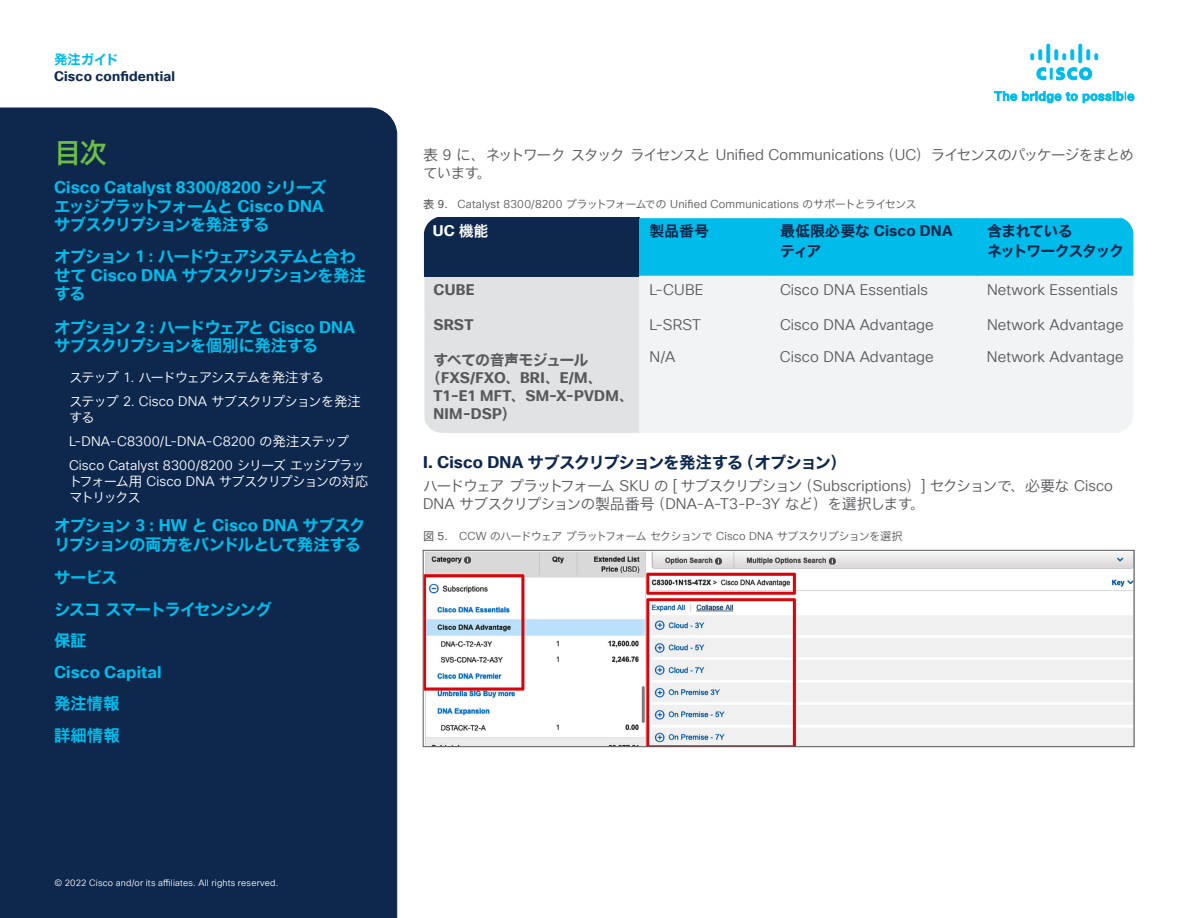
<style>
.page{position:relative;width:1188px;height:918px;background:#fff}
.page>*{position:absolute;margin:0;border:0;box-sizing:border-box;transform-origin:0 0}
.t1{font:27px "Cisco Sans JPN Medium";color:#6dbd49}
.t2{font:16.5px/18.5px "Cisco Sans JPN Bold";letter-spacing:-.08em;color:#00bcea}
.t3{font:700 16.5px "Cisco Sans TT";letter-spacing:.005em;color:#00bcea}
.P_-_Paragraph_Style1{font:16.5px "Cisco Sans JPN Bold";letter-spacing:-.08em;color:#0d274d}
.t4{font:16.5px/31.5px "Cisco Sans JPN Bold";color:#00bcea}
.P_-_Paragraph_Style1-2{font:15px/18.5px "Cisco Sans JPN Light";letter-spacing:-.1em;color:#57585a}
.t5{font:15px "Cisco Sans TT Light";letter-spacing:.005em;color:#57585a}
.t6{font:700 15px "Cisco Sans TT";letter-spacing:.02em;color:#57585a}
.t7{font:15px/19.5px "Cisco Sans JPN Bold";letter-spacing:-.085em;color:#0d274d}
.t8{font:15px "Cisco Sans JPN Bold";letter-spacing:-.06em;color:#57585a}
.t9{font:700 15px "Cisco Sans TT";color:#fff}
.t10{font:13.5px/23.7px "Cisco Sans JPN Light";letter-spacing:-.095em;color:#fff}
.t11{font:13.5px/23.7px "Cisco Sans TT Light";letter-spacing:.01em;color:#fff}
.t12{font:700 13.5px "Cisco Sans TT";letter-spacing:.015em;color:#0d274d}
.t13{font:13.5px "Cisco Sans JPN Bold";letter-spacing:-.03em;color:#00bcea}
.P_-_Paragraph_Style1-3{font:11.25px "Cisco Sans TT Light";letter-spacing:.02em;color:#57585a}
.P_-_Paragraph_Style1-4{font:11.25px "Cisco Sans JPN Light";letter-spacing:-.085em;color:#57585a}
.t14{font:9px "Cisco Sans TT Light";letter-spacing:.02em;color:#fff}
.s1{font-family:"Cisco Sans JPN Bold";font-weight:400}
.s2{font-family:"Cisco Sans TT";font-weight:700}
.s3{font-family:"Cisco Sans TT Light"}
.s4{font-family:"Cisco Sans JPN Light"}
.s5{font-family:"Cisco Sans JPN"}
.s6{font-family:"Cisco Sans TT"}
</style>
<div class="page">
<img style="left:425px;top:552px;width:707px;height:193px">
<div style="left:423px;top:550px;width:711px;height:197px;border:1px solid #57585a"></div>
<div style="left:977px;top:217px;width:156px;height:59px;background:#00bcea"></div>
<svg style="left:424px;top:218px;width:552px;height:124px;background:#489ebc"></svg>
<div style="left:640px;top:277px;width:493px;height:156px;background:#f2f3f4"></div>
<div style="left:424px;top:343px;width:216px;height:90px;background:#e1e2e4"></div>
<div style="left:977px;top:343px;width:156px;height:90px;background:#f2f3f4"></div>
<hr style="left:424px;top:276px;width:1px;height:35px;background:#fff">
<hr style="left:424px;top:311px;width:1px;height:32px;background:#fff">
<hr style="left:770px;top:218px;width:1px;height:58px;background:#00bcea">
<hr style="left:639px;top:276px;width:131px;height:1px;background:#f2f3f4">
<hr style="left:639px;top:277px;width:1px;height:34px;background:#f2f3f4">
<hr style="left:770px;top:276px;width:207px;height:1px;background:#f2f3f4">
<hr style="left:770px;top:277px;width:1px;height:34px;background:#f2f3f4">
<hr style="left:976px;top:277px;width:2px;height:34px;background:#f2f3f4">
<hr style="left:639px;top:311px;width:131px;height:1px;background:#f2f3f4">
<hr style="left:639px;top:312px;width:1px;height:30px;background:#f2f3f4">
<hr style="left:770px;top:311px;width:207px;height:1px;background:#f2f3f4">
<hr style="left:770px;top:312px;width:1px;height:30px;background:#f2f3f4">
<hr style="left:977px;top:311px;width:156px;height:1px;background:#f2f3f4">
<hr style="left:976px;top:312px;width:2px;height:30px;background:#f2f3f4">
<hr style="left:639px;top:342px;width:131px;height:2px;background:#f2f3f4">
<hr style="left:770px;top:342px;width:207px;height:2px;background:#f2f3f4">
<hr style="left:770px;top:344px;width:1px;height:89px;background:#f2f3f4">
<hr style="left:424px;top:311px;width:215px;height:1px;background:#e1e2e4">
<hr style="left:424px;top:343px;width:1px;height:90px;background:#fff">
<hr style="left:424px;top:342px;width:215px;height:2px;background:#e1e2e4">
<hr style="left:639px;top:344px;width:1px;height:89px;background:#f2f3f4">
<hr style="left:976px;top:344px;width:2px;height:89px;background:#f2f3f4">
<hr style="left:977px;top:342px;width:156px;height:2px;background:#f2f3f4">
<hr style="left:976px;top:218px;width:2px;height:58px;background:#00bcea">
<hr style="left:977px;top:217px;width:156px;height:1px;background:#fff">
<hr style="left:1134px;top:218px;width:1px;height:58px;background:#00bcea">
<hr style="left:977px;top:276px;width:156px;height:1px;background:#f2f3f4">
<hr style="left:424px;top:217px;width:216px;height:1px;background:#0d274d">
<hr style="left:639px;top:218px;width:1px;height:58px;background:#00bcea">
<hr style="left:424px;top:276px;width:215px;height:1px;background:#0d274d">
<svg style="left:995px;top:92px;width:82px;height:11px"></svg>
<svg style="left:1083px;top:92px;width:51px;height:11px"></svg>
<svg style="left:1031px;top:44px;width:67px;height:36px"></svg>
<div style="left:0;top:108px;width:397px;height:810px;background:#0d274d"></div>
<p class="t13" style="left:54px;top:51px;width:66px">発注ガイド</p>
<p class="t12" style="left:54px;top:67px;width:123px">Cisco confidential</p>
<h1 class="t1" style="left:54px;top:135px;width:54px">目次</h1>
<p class="t3" style="left:54px;top:176px;width:274px">Cisco Catalyst 8300/8200 <span class="s1">シリーズ</span></p>
<p class="t2" style="left:54px;top:197px;width:271px">エッジプラットフォームと <span class="s2">Cisco DNA</span>サブスクリプションを発注する</p>
<p class="t2" style="left:54px;top:248px;width:314px">オプション <span class="s2">1</span>：ハードウェアシステムと合わせて <span class="s2">Cisco DNA</span> サブスクリプションを発注する</p>
<p class="t2" style="left:54px;top:318px;width:302px">オプション <span class="s2">2</span>：ハードウェアと <span class="s2">Cisco DNA</span>サブスクリプションを個別に発注する</p>
<p class="t10" style="left:69px;top:367px;width:294px">ステップ <span class="s3">1.</span> ハードウェアシステムを発注する<br>ステップ <span class="s3">2. Cisco DNA</span> サブスクリプションを発注</p>
<p class="t10" style="left:69px;top:407px;width:27px">する</p>
<p class="t11" style="left:69px;top:430px;width:297px">L-DNA-C8300/L-DNA-C8200 <span class="s4">の発注ステップ<br></span>Cisco Catalyst 8300/8200 <span class="s4">シリーズエッジプラッ</span></p>
<p class="t10" style="left:69px;top:474px;width:301px;line-height:16.2px">トフォーム用 <span class="s3">Cisco DNA</span> サブスクリプションの対応マトリックス</p>
<p class="t2" style="left:54px;top:517px;width:313px">オプション <span class="s2">3</span>：<span class="s2">HW</span> と <span class="s2">Cisco DNA</span> サブスクリプションの両方をバンドルとして発注する</p>
<p class="t2" style="left:54px;top:562px;width:219px;line-height:31.5px">サービス<br>シスコスマートライセンシング保証</p>
<p class="t3" style="left:54px;top:661px;width:109px">Cisco Capital</p>
<p class="t4" style="left:54px;top:688px;width:67px">発注情報詳細情報</p>
<p class="t14" style="left:54px;top:877px;width:225px">© 2022 Cisco and/or its affiliates. All rights reserved.</p>
<p class="P_-_Paragraph_Style1-2" style="left:423px;top:146px;width:713px">表 <span class="s3">9</span> に、ネットワークスタックライセンスと <span class="s3">Unified Communications</span>（<span class="s3">UC</span>）ライセンスのパッケージをまとめています。</p>
<p class="P_-_Paragraph_Style1-3" style="left:423px;top:197px;width:495px"><span class="s5">表</span> <span class="s6">9.</span> Catalyst 8300/8200 <span class="s4">プラットフォームでの</span> Unified Communications <span class="s4">のサポートとライセンス</span></p>
<p class="t9" style="left:433px;top:221px;width:57px">UC <span class="s1">機能</span></p>
<p class="t7" style="left:650px;top:222px;width:61px">製品番号</p>
<p class="t7" style="left:780px;top:222px;width:174px">最低限必要な <span class="s2">Cisco DNA</span>ティア</p>
<p class="t7" style="left:987px;top:222px;width:139px">含まれている<br>ネットワークスタック</p>
<p class="t6" style="left:434px;top:280px;width:43px">CUBE</p>
<p class="t5" style="left:650px;top:280px;width:55px">L-CUBE</p>
<p class="t5" style="left:780px;top:280px;width:150px">Cisco DNA Essentials</p>
<p class="t5" style="left:987px;top:280px;width:132px">Network Essentials</p>
<p class="t6" style="left:434px;top:315px;width:41px">SRST</p>
<p class="t5" style="left:650px;top:315px;width:53px">L-SRST</p>
<p class="t5" style="left:780px;top:315px;width:155px">Cisco DNA Advantage</p>
<p class="t5" style="left:987px;top:315px;width:138px">Network Advantage</p>
<p class="t8" style="left:434px;top:349px;width:157px">すべての音声モジュール</p>
<p class="t6" style="left:426px;top:367px;width:178px"><span class="s1">（</span>FXS/FXO<span class="s1">、</span>BRI<span class="s1">、</span>E/M<span class="s1">、</span></p>
<p class="t6" style="left:434px;top:385px;width:202px">T1-E1 MFT<span class="s1">、</span>SM-X-PVDM<span class="s1">、</span></p>
<p class="t6" style="left:433px;top:403px;width:84px">NIM-DSP<span class="s1">）</span></p>
<p class="t5" style="left:649px;top:347px;width:27px">N/A</p>
<p class="t5" style="left:780px;top:347px;width:155px">Cisco DNA Advantage</p>
<p class="t5" style="left:987px;top:347px;width:138px">Network Advantage</p>
<p class="P_-_Paragraph_Style1" style="left:423px;top:451px;width:425px"><span class="s2">I. Cisco DNA</span> サブスクリプションを発注する（オプション）</p>
<p class="P_-_Paragraph_Style1-2" style="left:423px;top:477px;width:692px">ハードウェアプラットフォーム <span class="s3">SKU</span> の <span class="s3">[</span> サブスクリプション（<span class="s3">Subscriptions</span>）<span class="s3">]</span> セクションで、必要な <span class="s3">Cisco<br>DNA</span> サブスクリプションの製品番号（<span class="s3">DNA-A-T3-P-3Y</span> など）を選択します。</p>
<p class="P_-_Paragraph_Style1-4" style="left:423px;top:529px;width:481px"><span class="s5">図</span> <span class="s6">5.</span> <span class="s3">CCW</span> のハードウェアプラットフォームセクションで <span class="s3">Cisco DNA</span> サブスクリプションを選択</p>
</div>
